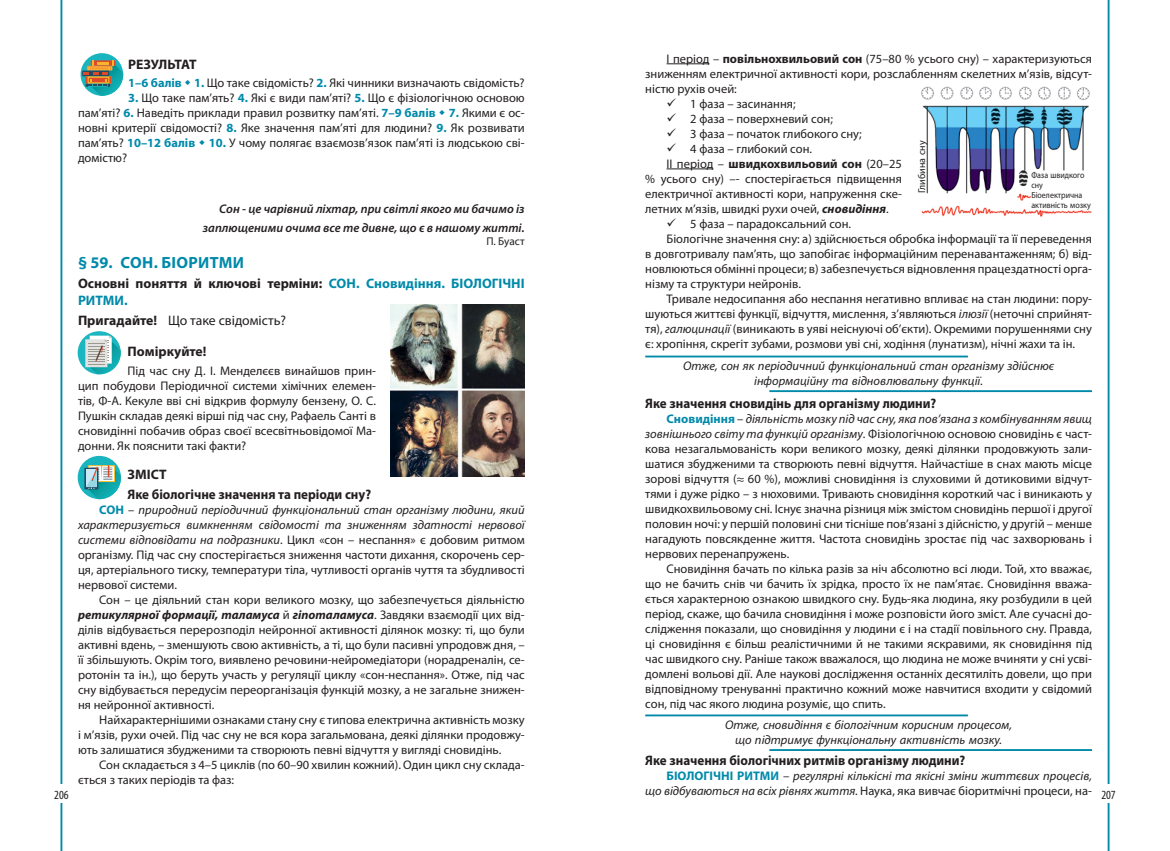
<style>
.page{position:relative;width:1170px;height:851px;background:#fff}
.page>*{position:absolute;margin:0;border:0;box-sizing:border-box;transform-origin:0 0}
._3_-_Параграф{font:700 16.25px "Myriad Pro";letter-spacing:.02em;color:#008aaa}
._9-Запитання{font:700 13.75px "Myriad Pro";color:#231f20;scale:.95 1}
._4-Основне_поняття{font:700 13.75px/16.5px "Myriad Pro";color:#008aaa}
._5-Пригадайте{font:13.75px "Myriad Pro";color:#231f20}
._8-Основне{font:700 13.75px "Myriad Pro";color:#231f20}
._8-Основне-2{font:700 13.75px "Myriad Pro";letter-spacing:-.025em;color:#231f20}
._10-Текст{font:12.5px/15px "Myriad Pro";color:#231f20;text-align:justify}
._10-Текст_1_абз{font:12.5px/15px "Myriad Pro";color:#231f20;text-align:justify}
._12-Отже{font:italic 12.5px/15px "Myriad Pro";color:#231f20;text-align:center}
._10-Текст-2{font:italic 12.5px/15px "Myriad Pro";color:#231f20;text-align:right}
._1-Епіграф{font:italic 600 12.5px "Myriad Pro";color:#231f20}
.t1{font:condensed 12.5px "Myriad Pro";color:#231f20}
._2-Автор_епіграфа{font:11.25px "Myriad Pro";letter-spacing:-.005em;color:#231f20}
._16-цифра{font:10px "Myriad Pro";color:#231f20}
._16-цифра-2{font:8.75px/10px "Myriad Pro";color:#231f20;scale:.91 1}
.s1{font-weight:700}
.s2{font-weight:700;font-style:italic}
.s3{font-style:italic}
.s4{font-weight:700;color:#008aaa}
.s5{font-weight:700;font-style:normal;color:#008aaa}
.s6{font-style:normal}
.s7{color:#231f20}
</style>
<div class="page">
<hr style="left:1107px;top:0;width:2px;height:850px;background:#008aaa">
<div style="left:1097px;top:784px;width:22px;height:19px;background:#fff"></div>
<hr style="left:60px;top:0;width:2px;height:850px;background:#008aaa">
<div style="left:51px;top:784px;width:21px;height:19px;background:#fff"></div>
<svg style="left:81px;top:53px;width:42px;height:43px"></svg>
<div style="left:78px;top:331px;width:42px;height:43px;background:#1bb6bf;border-radius:50%"></div>
<svg style="left:85px;top:335px;width:35px;height:39px"></svg>
<svg style="left:78px;top:456px;width:43px;height:43px"></svg>
<img style="left:390px;top:305px;width:134px;height:171px">
<hr style="left:666px;top:63px;width:43px;height:1px;background:#231f20">
<hr style="left:666px;top:168px;width:47px;height:1px;background:#231f20">
<hr style="left:645px;top:355px;width:322px;height:2px;background:#008aaa">
<hr style="left:769px;top:390px;width:322px;height:2px;background:#008aaa">
<hr style="left:645px;top:714px;width:322px;height:2px;background:#008aaa">
<hr style="left:769px;top:749px;width:322px;height:1px;background:#008aaa">
<img style="left:921px;top:86px;width:170px;height:131px">
<div style="left:1031px;top:171px;width:60px;height:17px;background:#fff"></div>
<p class="_10-Текст" style="left:645px;top:51px;width:448px;text-indent:21px">І період – <span class="s1">повільнохвильовий сон</span> (75–80 % усього сну) – характеризуються зниженням електричної активності кори, розслабленням скелетних м’язів, відсут&shy;ністю рухів очей:</p>
<p class="_10-Текст" style="left:666px;top:96px;width:131px">✓ 1 фаза – засинання;</p>
<p class="_10-Текст" style="left:666px;top:111px;width:168px">✓ 2 фаза – поверхневий сон;</p>
<p class="_10-Текст" style="left:666px;top:126px;width:197px">✓ 3 фаза – початок глибокого сну;</p>
<p class="_10-Текст" style="left:666px;top:141px;width:147px">✓ 4 фаза – глибокий сон.</p>
<p class="_10-Текст" style="left:645px;top:156px;width:258px;text-indent:21px">ІІ період – <span class="s1">швидкохвильовий сон</span> (20–25 % усього сну) –- спостерігається підвищення електричної активності кори, напруження ске&shy;летних м’язів, швидкі рухи очей, <span class="s2">сновидіння</span>.</p>
<p class="_10-Текст" style="left:666px;top:216px;width:186px">✓ 5 фаза – парадоксальний сон.</p>
<p class="_10-Текст" style="left:645px;top:231px;width:448px;text-indent:21px">Біологічне значення сну: а) здійснюється обробка інформації та її переведення в довготривалу пам’ять, що запобігає інформаційним перенавантаженням; б) від&shy;новлюються обмінні процеси; в) забезпечується відновлення працездатності орга&shy;нізму та структури нейронів.</p>
<p class="_10-Текст" style="left:645px;top:291px;width:448px;text-indent:21px">Тривале недосипання або неспання негативно впливає на стан людини: пору&shy;шуються життєві функції, відчуття, мислення, з’являються <span class="s3">ілюзії</span> (неточні сприйнят&shy;тя), <span class="s3">галюцинації</span> (виникають в уяві неіснуючі об’єкти). Окремими порушеннями сну є: хропіння, скрегіт зубами, розмови уві сні, ходіння (лунатизм), нічні жахи та ін.</p>
<p class="_12-Отже" style="left:683px;top:358px;width:372px">Отже, сон як періодичний функціональний стан організму здійснює інформаційну та відновлювальну функції.</p>
<p class="_9-Запитання" style="left:645px;top:394px;width:308px">Яке значення сновидінь для організму людини?</p>
<p class="_10-Текст" style="left:645px;top:411px;width:448px;text-indent:21px"><span class="s4">Сновидіння</span> – <span class="s3">діяльність мозку під час сну, яка пов’язана з комбінуванням явищ зовнішнього світу та функцій організму</span>. Фізіологічною основою сновидінь є част&shy;кова незагальмованість кори великого мозку, деякі ділянки продовжують зали&shy;шатися збудженими та створюють певні відчуття. Найчастіше в снах мають місце зорові відчуття (≈ 60 %), можливі сновидіння із слуховими й дотиковими відчут&shy;тями і дуже рідко – з нюховими. Тривають сновидіння короткий час і виникають у швидкохвильовому сні. Існує значна різниця між змістом сновидінь першої і другої половин ночі: у першій половині сни тісніше пов’язані з дійсністю, у другій – менше нагадують повсякденне життя. Частота сновидінь зростає під час захворювань і нервових перенапружень.</p>
<p class="_10-Текст" style="left:645px;top:561px;width:448px;text-indent:21px">Сновидіння бачать по кілька разів за ніч абсолютно всі люди. Той, хто вважає, що не бачить снів чи бачить їх зрідка, просто їх не пам’ятає. Сновидіння вважа&shy;ється характерною ознакою швидкого сну. Будь-яка людина, яку розбудили в цей період, скаже, що бачила сновидіння і може розповісти його зміст. Але сучасні до&shy;слідження показали, що сновидіння у людини є і на стадії повільного сну. Правда, ці сновидіння є більш реалістичними й не такими яскравими, як сновидіння під час швидкого сну. Раніше також вважалося, що людина не може вчиняти у сні усві&shy;домлені вольові дії. Але наукові дослідження останніх десятиліть довели, що при відповідному тренуванні практично кожний може навчитися входити у свідомий сон, під час якого людина розуміє, що спить.</p>
<p class="_12-Отже" style="left:725px;top:716px;width:289px">Отже, сновидіння є біологічним корисним процесом, що підтримує функціональну активність мозку.</p>
<p class="_9-Запитання" style="left:645px;top:751px;width:338px">Яке значення біологічних ритмів організму людини?</p>
<p class="_10-Текст-2" style="left:645px;top:768px;width:448px"><span class="s5">БІОЛОГІЧНІ РИТМИ</span> – регулярні кількісні та якісні зміни життєвих процесів,<br>що відбуваються на всіх рівнях життя. <span class="s6">Наука, яка вивчає біоритмічні процеси, на-</span></p>
<p class="_8-Основне-2" style="left:128px;top:55px;width:70px">РЕЗУЛЬТАТ</p>
<p class="_10-Текст" style="left:128px;top:75px;width:398px"><span class="s4">1–6 балів 1.</span> Що таке свідомість? <span class="s4">2.</span> Які чинники визначають свідомість?</p>
<p class="_10-Текст" style="left:78px;top:90px;width:448px;text-indent:50px"><span class="s4">3.</span> Що таке пам’ять? <span class="s4">4.</span> Які є види пам’яті? <span class="s4">5.</span> Що є фізіологічною основою пам’яті? <span class="s4">6.</span> Наведіть приклади правил розвитку пам’яті. <span class="s4">7–9 балів 7.</span> Якими є ос&shy;новні критерії свідомості? <span class="s4">8.</span> Яке значення пам’яті для людини? <span class="s4">9.</span> Як розвивати пам’ять? <span class="s4">10–12 балів 10.</span> У чому полягає взаємозв’язок пам’яті із людською сві&shy;домістю?</p>
<p class="_16-цифра" style="left:915px;top:193px;width:54px;rotate:-90deg">Глибина сну</p>
<p class="_16-цифра-2" style="left:1031px;top:169px;width:60px">Фаза швидкого сну</p>
<p class="_16-цифра-2" style="left:1031px;top:190px;width:67px">Біоелектрична активність мозку</p>
<p class="_1-Епіграф" style="left:219px;top:201px;width:307px">Сон - це чарівний ліхтар, при світлі якого ми бачимо із</p>
<p class="_1-Епіграф" style="left:203px;top:219px;width:323px">заплющеними очима все те дивне, що є в нашому житті.</p>
<p class="_2-Автор_епіграфа" style="left:486px;top:234px;width:40px">П. Буаст</p>
<p class="_3_-_Параграф" style="left:78px;top:252px;width:168px">§ 59. СОН. БІОРИТМИ</p>
<p class="_4-Основне_поняття" style="left:78px;top:275px;width:448px"><span class="s7">Основні поняття й ключові терміни:</span> СОН. Сновидіння. БІОЛОГІЧНІ<br>РИТМИ.</p>
<p class="_5-Пригадайте" style="left:78px;top:312px;width:210px"><span class="s1">Пригадайте!</span> Що таке свідомість?</p>
<p class="_8-Основне" style="left:128px;top:342px;width:80px">Поміркуйте!</p>
<p class="_10-Текст_1_абз" style="left:78px;top:362px;width:299px;text-indent:50px">Під час сну Д. І. Менделєєв винайшов прин&shy;цип побудови Періодичної системи хімічних елемен&shy;тів, Ф-А. Кекуле вві сні відкрив формулу бензену, О. С.<br>Пушкін складав деякі вірші під час сну, Рафаель Санті в сновидінні побачив образ своєї всесвітньовідомої Ма&shy;донни. Як пояснити такі факти?</p>
<p class="_8-Основне" style="left:128px;top:465px;width:41px">ЗМІСТ</p>
<p class="_9-Запитання" style="left:128px;top:485px;width:258px">Яке біологічне значення та періоди сну?</p>
<p class="_10-Текст" style="left:78px;top:501px;width:448px;text-indent:21px"><span class="s4">СОН</span> – <span class="s3">природний періодичний функціональний стан організму людини, який характеризується вимкненням свідомості та зниженням здатності нервової системи відповідати на подразники</span>. Цикл «сон – неспання» є добовим ритмом організму. Під час сну спостерігається зниження частоти дихання, скорочень сер&shy;ця, артеріального тиску, температури тіла, чутливості органів чуття та збудливості нервової системи.</p>
<p class="_10-Текст" style="left:78px;top:591px;width:448px;text-indent:21px">Сон – це діяльний стан кори великого мозку, що забезпечується діяльністю <span class="s2">ретикулярної формації, таламуса</span> й <span class="s2">гіпоталамуса</span>. Завдяки взаємодії цих від&shy;ділів відбувається перерозподіл нейронної активності ділянок мозку: ті, що були активні вдень, – зменшують свою активність, а ті, що були пасивні упродовж дня, – її збільшують. Окрім того, виявлено речовини-нейромедіатори (норадреналін, се&shy;ротонін та ін.), що беруть участь у регуляції циклу «сон-неспання». Отже, під час сну відбувається передусім переорганізація функцій мозку, а не загальне знижен&shy;ня нейронної активності.</p>
<p class="_10-Текст" style="left:78px;top:711px;width:448px;text-indent:21px">Найхарактернішими ознаками стану сну є типова електрична активність мозку і м’язів, рухи очей. Під час сну не вся кора загальмована, деякі ділянки продовжу&shy;ють залишатися збудженими та створюють певні відчуття у вигляді сновидінь.</p>
<p class="_10-Текст" style="left:78px;top:756px;width:448px;text-indent:21px">Сон складається з 4–5 циклів (по 60–90 хвилин кожний). Один цикл сну склада&shy;ється з таких періодів та фаз:</p>
<p class="t1" style="left:54px;top:786px;width:16px">206</p>
<p class="t1" style="left:1101px;top:786px;width:16px">207</p>
</div>
